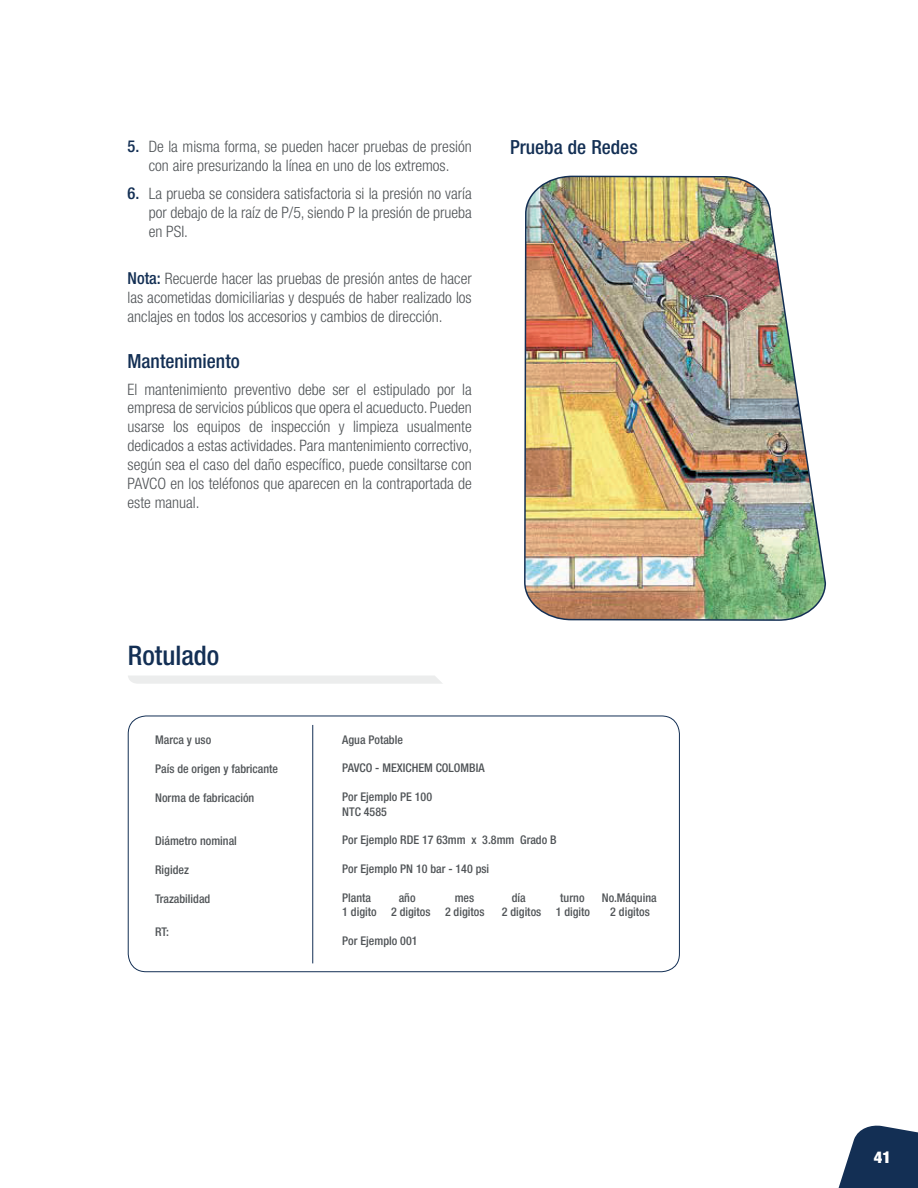
<style>
.page{position:relative;width:918px;height:1188px;background:#fff}
.page>*{position:absolute;margin:0;border:0;box-sizing:border-box;transform-origin:0 0}
.t1{font:500 condensed 27px "Helvetica Neue LT Std";color:#132f54}
.t2{font:500 condensed 19.5px "Helvetica Neue LT Std";color:#132f54}
.t3{font:900 condensed 16.5px "Helvetica Neue";color:#fff}
.t4{font:300 condensed 15.75px/18.9px "Helvetica Neue LT Std";color:#505457;text-align:justify}
.t5{font:500 condensed 12px/14.4px "Helvetica Neue LT Std";color:#505457}
.s1{font-weight:500;font-size:16.5px;color:#132f54}
</style>
<div class="page">
<svg style="left:838px;top:1125px;width:80px;height:63px"></svg>
<img style="left:524px;top:175px;width:302px;height:446px">
<div style="left:128px;top:676px;width:314px;height:8px;background:#eceded"></div>
<hr style="left:312px;top:725px;width:1px;height:238px;background:#132f54">
<div style="left:128px;top:716px;width:552px;height:256px;border:1px solid #132f54;border-radius:18px"></div>
<p class="t4" style="left:128px;top:137px;width:346px;text-align:center"><span class="s1">5.</span> De la misma forma, se pueden hacer pruebas de presión con aire presurizando la línea en uno de los extremos.</p>
<p class="t4" style="left:149px;top:184px;width:325px;text-indent:-21px"><span class="s1">6.</span> La prueba se considera satisfactoria si la presión no varía por debajo de la raíz de P/5, siendo P la presión de prueba en PSI.</p>
<p class="t4" style="left:128px;top:269px;width:346px"><span class="s1">Nota:</span> Recuerde hacer las pruebas de presión antes de hacer las acometidas domiciliarias y después de haber realizado los anclajes en todos los accesorios y cambios de dirección.</p>
<p class="t2" style="left:128px;top:350px;width:114px">Mantenimiento</p>
<p class="t4" style="left:128px;top:379px;width:346px">El mantenimiento preventivo debe ser el estipulado por la empresa de servicios públicos que opera el acueducto. Pueden usarse los equipos de inspección y limpieza usualmente dedicados a estas actividades. Para mantenimiento correctivo, según sea el caso del daño específico, puede consiltarse con PAVCO en los teléfonos que aparecen en la contraportada de este manual.</p>
<p class="t2" style="left:510px;top:135px;width:129px">Prueba de Redes</p>
<h1 class="t1" style="left:128px;top:639px;width:93px">Rotulado</h1>
<p class="t5" style="left:155px;top:733px;width:58px">Marca y uso</p>
<p class="t5" style="left:155px;top:762px;width:125px">País de origen y fabricante</p>
<p class="t5" style="left:155px;top:790px;width:101px">Norma de fabricación</p>
<p class="t5" style="left:155px;top:834px;width:83px">Diámetro nominal</p>
<p class="t5" style="left:155px;top:862px;width:35px">Rigidez</p>
<p class="t5" style="left:155px;top:891px;width:57px">Trazabilidad</p>
<p class="t5" style="left:155px;top:924px;width:15px">RT:</p>
<p class="t5" style="left:342px;top:732px;width:62px">Agua Potable</p>
<p class="t5" style="left:342px;top:761px;width:144px">PAVCO - MEXICHEM COLOMBIA</p>
<p class="t5" style="left:342px;top:790px;width:91px">Por Ejemplo PE 100<br>NTC 4585</p>
<p class="t5" style="left:342px;top:833px;width:216px">Por Ejemplo RDE 17 63mm x 3.8mm Grado B</p>
<p class="t5" style="left:342px;top:862px;width:148px">Por Ejemplo PN 10 bar - 140 psi</p>
<p class="t5" style="left:342px;top:890px;width:30px">Planta</p>
<p class="t5" style="left:399px;top:890px;width:18px">año</p>
<p class="t5" style="left:455px;top:890px;width:21px">mes</p>
<p class="t5" style="left:512px;top:890px;width:15px">día</p>
<p class="t5" style="left:560px;top:890px;width:26px">turno</p>
<p class="t5" style="left:602px;top:890px;width:56px">No.Máquina</p>
<p class="t5" style="left:342px;top:905px;width:144px">1 digito 2 digitos 2 digitos</p>
<p class="t5" style="left:502px;top:905px;width:90px">2 digitos 1 digito</p>
<p class="t5" style="left:610px;top:905px;width:41px">2 digitos</p>
<p class="t5" style="left:342px;top:934px;width:77px">Por Ejemplo 001</p>
<p class="t3" style="left:874px;top:1147px;width:19px">41</p>
</div>
